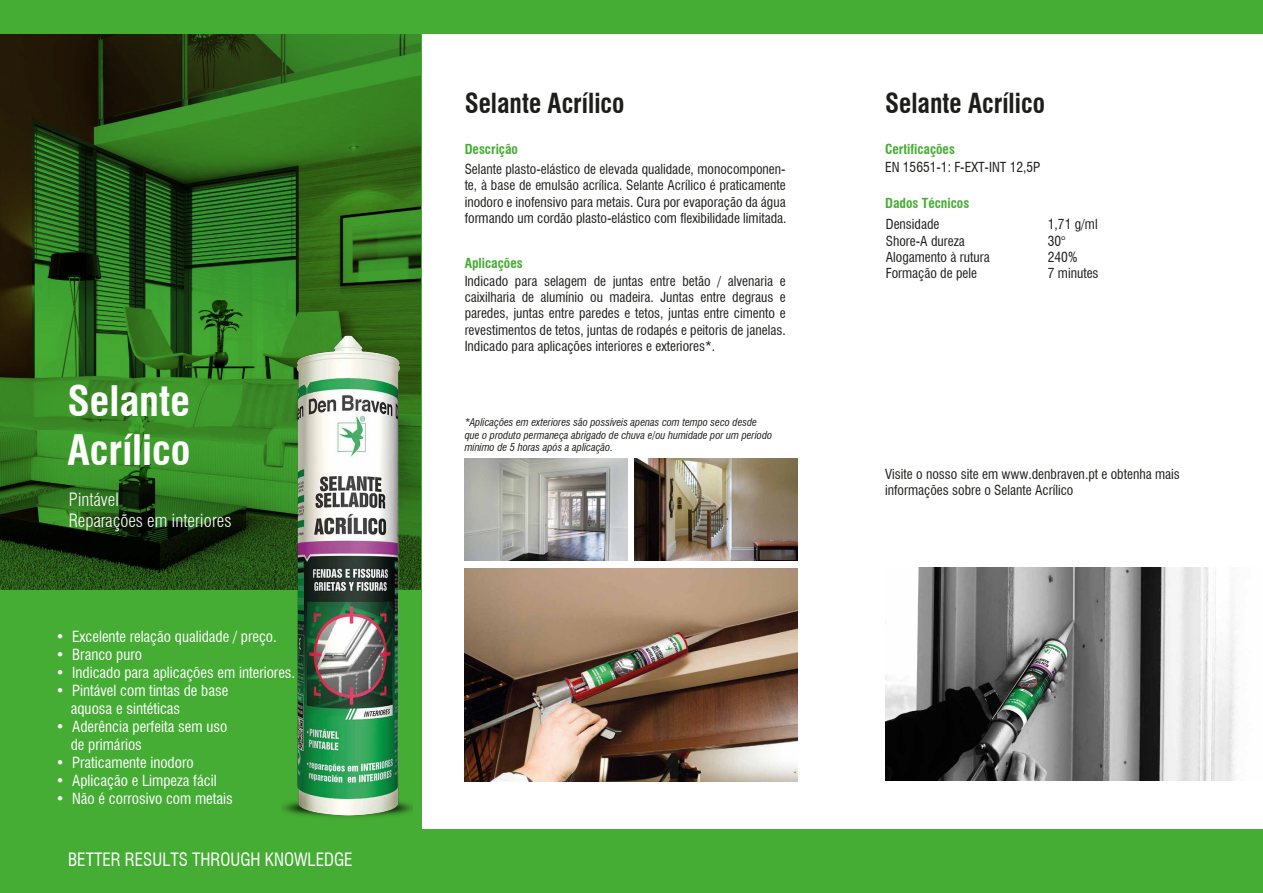
<style>
.page{position:relative;width:1263px;height:893px;background:#fff}
.page>*{position:absolute;margin:0;border:0;box-sizing:border-box;transform-origin:0 0}
.t1{font:700 condensed 41.1px/49.2px "Swiss 721 BT";color:#fff}
.t2{font:700 condensed 27px "Swiss 721 BT";color:#1d1d1b;scale:.95 1}
.t3{font:300 condensed 18px/21px "Swiss 721 BT";color:#fff}
.t4{font:condensed 18px "Swiss 721 BT";color:#fff;scale:.95 1}
.t5{font:condensed 15px/18px "Swiss 721 BT";color:#fff}
.t6{font:condensed 13.5px/16.2px "Swiss 721 BT";color:#1d1d1b}
.t7{font:700 condensed 13.5px "Swiss 721 BT";color:#45ac34}
.t8{font:italic condensed 10.5px/12.6px "Swiss 721 BT";color:#1d1d1b}
</style>
<div class="page">
<svg style="left:0;top:33px;width:421px;height:796px;background:#327521"></svg>
<div style="left:0;top:0;width:1263px;height:33px;background:#45ac34"></div>
<div style="left:0;top:829px;width:1263px;height:64px;background:#45ac34"></div>
<img style="left:465px;top:459px;width:162px;height:102px">
<img style="left:635px;top:459px;width:163px;height:102px">
<img style="left:282px;top:328px;width:130px;height:499px">
<img style="left:464px;top:568px;width:334px;height:214px">
<img style="left:885px;top:567px;width:352px;height:214px">
<h1 class="t1" style="left:67px;top:376px;width:125px">Selante<br>Acrílico</h1>
<h3 class="t3" style="left:69px;top:489px;width:164px">Pintável<br>Reparações em interiores</h3>
<p class="t5" style="left:56px;top:628px;width:223px">• Excelente relação qualidade / preço.</p>
<p class="t5" style="left:56px;top:646px;width:88px">• Branco puro</p>
<p class="t5" style="left:56px;top:664px;width:241px">• Indicado para aplicações em interiores.</p>
<p class="t5" style="left:71px;top:682px;width:159px;text-indent:-15px">• Pintável com tintas de base aquosa e sintéticas</p>
<p class="t5" style="left:71px;top:718px;width:158px;text-indent:-15px">• Aderência perfeita sem uso de primários</p>
<p class="t5" style="left:56px;top:754px;width:139px">• Praticamente inodoro</p>
<p class="t5" style="left:56px;top:772px;width:162px">• Aplicação e Limpeza fácil</p>
<p class="t5" style="left:56px;top:790px;width:179px">• Não é corrosivo com metais</p>
<h3 class="t4" style="left:68px;top:849px;width:301px">BETTER RESULTS THROUGH KNOWLEDGE</h3>
<h2 class="t2" style="left:465px;top:87px;width:170px">Selante Acrílico</h2>
<p class="t7" style="left:465px;top:141px;width:55px">Descrição</p>
<p class="t6" style="left:465px;top:161px;width:323px;text-align:justify">Selante plasto-elástico de elevada qualidade, monocomponen&shy;te, à base de emulsão acrílica. Selante Acrílico é praticamente inodoro e inofensivo para metais. Cura por evaporação da água formando um cordão plasto-elástico com flexibilidade limitada.</p>
<p class="t7" style="left:465px;top:255px;width:60px">Aplicações</p>
<p class="t6" style="left:465px;top:273px;width:323px;text-align:justify">Indicado para selagem de juntas entre betão / alvenaria e caixilharia de alumínio ou madeira. Juntas entre degraus e paredes, juntas entre paredes e tetos, juntas entre cimento e revestimentos de tetos, juntas de rodapés e peitoris de janelas.<br>Indicado para aplicações interiores e exteriores*.</p>
<p class="t8" style="left:465px;top:416px;width:309px">*Aplicações em exteriores são possíveis apenas com tempo seco desde que o produto permaneça abrigado de chuva e/ou humidade por um período mínimo de 5 horas após a aplicação.</p>
<h2 class="t2" style="left:885px;top:87px;width:170px">Selante Acrílico</h2>
<p class="t7" style="left:885px;top:141px;width:71px">Certificações</p>
<p class="t6" style="left:885px;top:159px;width:157px">EN 15651-1: F-EXT-INT 12,5P</p>
<p class="t7" style="left:885px;top:195px;width:86px">Dados Técnicos</p>
<p class="t6" style="left:886px;top:216px;width:105px">Densidade<br>Shore-A dureza<br>Alogamento à rutura<br>Formação de pele</p>
<p class="t6" style="left:1048px;top:216px;width:52px">1,71 g/ml<br>30°<br>240%<br>7 minutes</p>
<p class="t6" style="left:885px;top:466px;width:296px">Visite o nosso site em www.denbraven.pt e obtenha mais informações sobre o Selante Acrílico</p>
</div>
